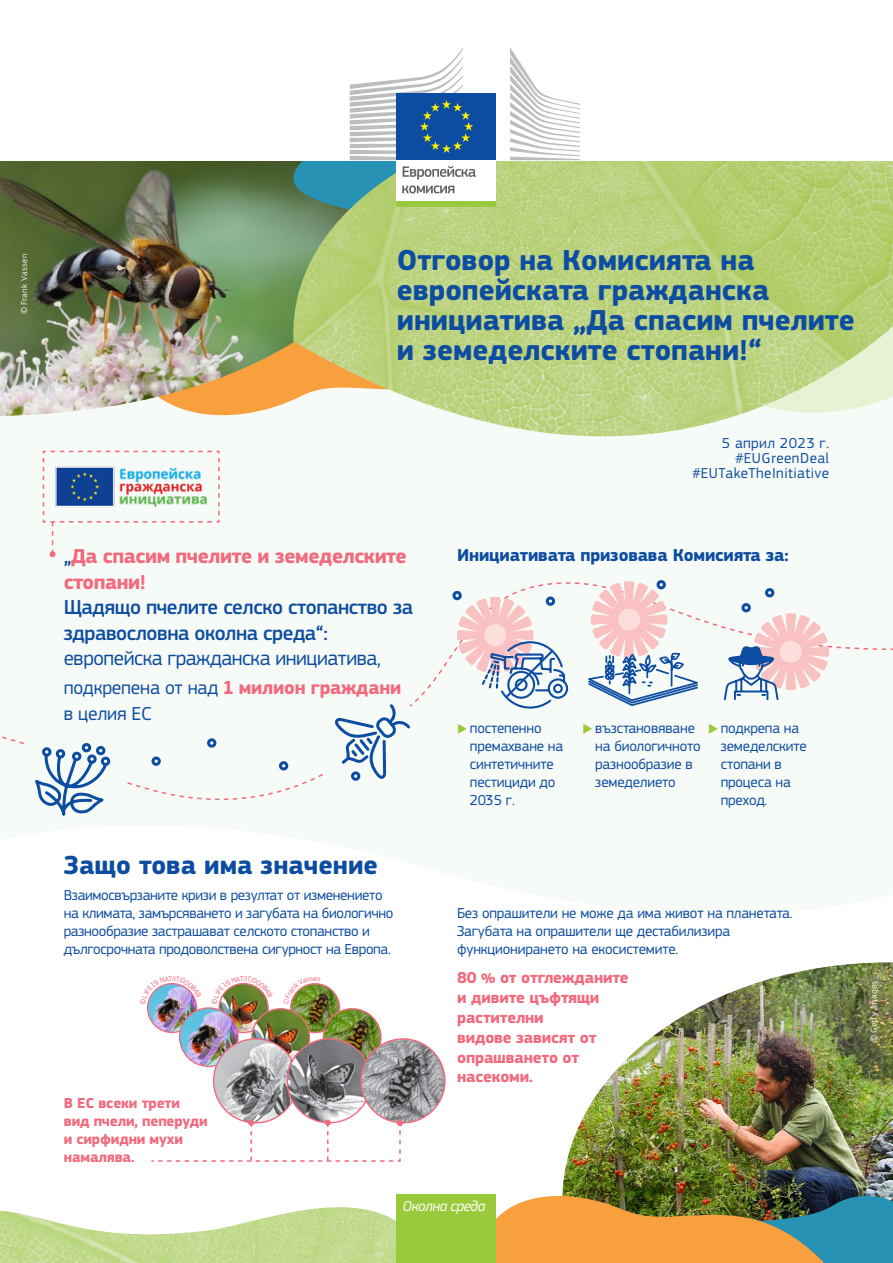
<style>
.page{position:relative;width:893px;height:1263px;background:#fff}
.page>*{position:absolute;margin:0;border:0;box-sizing:border-box;transform-origin:0 0}
.H1-Factsheet-Title{font:700 30px/30px "EC Square Sans Pro";color:#0d4da1}
.t1{font:700 27px "EC Square Sans Pro";color:#0d4da1}
.t2{font:500 21px/25.5px "EC Square Sans Pro";letter-spacing:-.02em;color:#0d4da1}
.t3{font:700 21px/25.5px "EC Square Sans Pro";letter-spacing:-.02em;color:#f16a7d}
.t4{font:21px "EC Square Sans Pro";letter-spacing:-.02em;color:#0d4da1}
.t5{font:19.5px/25.5px "EC Square Sans Pro";letter-spacing:-.01em;color:#0d4da1}
.t6{font:700 18px "EC Square Sans Pro";letter-spacing:-.01em;color:#0d4da1}
.t7{font:700 16.5px/19.8px "EC Square Sans Pro";letter-spacing:-.01em;color:#f16a7d}
.Date{font:15px/18px "EC Square Sans Pro";letter-spacing:-.01em;color:#0d4da1}
.t8{font:700 15px/18px "EC Square Sans Pro";letter-spacing:-.01em;color:#f16a7d}
.Date-2{font:15px "EC Square Sans Pro";letter-spacing:.03em;color:#0d4da1}
.t9{font:italic 15px "EC Square Sans Pro";letter-spacing:-.03em;color:#fff}
.t10{font:9px "EC Square Sans Pro";letter-spacing:.03em;color:#fff}
.s1{font-weight:500}
.s2{font-weight:500;color:#0d4da1}
.s3{font-weight:700;color:#f16a7d}
</style>
<div class="page">
<img style="left:0;top:161px;width:286px;height:255px">
<svg style="left:216px;top:161px;width:70px;height:132px;background:#709369"></svg>
<img style="left:286px;top:160px;width:607px;height:277px">
<div style="left:656px;top:580px;width:10px;height:10px;border:3px solid #0d4da1;border-radius:50%"></div>
<img style="left:0;top:1210px;width:126px;height:53px">
<svg style="left:2px;top:736px;width:109px;height:80px"></svg>
<svg style="left:42px;top:450px;width:178px;height:107px"></svg>
<div style="left:397px;top:158px;width:99px;height:44px;background:#fff"></div>
<div style="left:397px;top:94px;width:99px;height:66px;background:#0d4da1"></div>
<svg style="left:350px;top:48px;width:123px;height:112px"></svg>
<div style="left:397px;top:201px;width:99px;height:6px;background:#98c93e"></div>
<svg style="left:510px;top:47px;width:70px;height:113px"></svg>
<svg style="left:402px;top:166px;width:74px;height:27px"></svg>
<img style="left:126px;top:581px;width:767px;height:682px">
<p class="t10" style="left:19px;top:314px;width:62px;rotate:-90deg"><span class="s1">©</span> Frank Vassen</p>
<h1 class="H1-Factsheet-Title" style="left:397px;top:246px;width:459px">Отговор на Комисията на европейската гражданска инициатива „Да спасим пчелите и земеделските стопани!“</h1>
<h3 class="t3" style="left:64px;top:544px;width:344px"><span class="s2">„</span>Да спасим пчелите и земеделските стопани!</h3>
<h3 class="t2" style="left:64px;top:595px;width:351px">Щадящо пчелите селско стопанство за здравословна околна среда“:</h3>
<h3 class="t4" style="left:64px;top:646px;width:319px">европейска гражданска инициатива,</h3>
<h3 class="t5" style="left:64px;top:675px;width:339px">подкрепена от над <span class="s3">1 милион граждани </span>в целия ЕС</h3>
<h2 class="t1" style="left:64px;top:848px;width:316px">Защо това има значение</h2>
<p class="Date" style="left:64px;top:886px;width:331px">Взаимосвързаните кризи в резултат от изменението на климата, замърсяването и загубата на биологично разнообразие застрашават селското стопанство и дългосрочната продоволствена сигурност на Европа.</p>
<p class="t8" style="left:64px;top:1094px;width:145px">В ЕС всеки трети вид пчели, пеперуди и сирфидни мухи намалява.</p>
<p class="Date-2" style="left:722px;top:434px;width:109px">5 април 2023 г.</p>
<p class="Date-2" style="left:735px;top:449px;width:96px">#EUGreenDeal</p>
<p class="Date-2" style="left:692px;top:464px;width:139px">#EUTakeTheInitiative</p>
<p class="t6" style="left:457px;top:544px;width:333px">Инициативата призовава Комисията за:</p>
<p class="Date" style="left:470px;top:719px;width:95px">постепенно премахване на синтетичните пестициди до<br>2035 г.</p>
<p class="Date" style="left:595px;top:719px;width:107px">възстановяване на биологичното разнообразие в земеделието</p>
<p class="Date" style="left:721px;top:719px;width:87px">подкрепа на земеделските стопани в процеса на преход.</p>
<p class="Date" style="left:457px;top:904px;width:337px">Без опрашители не може да има живот на планетата.<br>Загубата на опрашители ще дестабилизира функционирането на екосистемите.</p>
<p class="t7" style="left:457px;top:968px;width:173px">80 % от отглежданите и дивите цъфтящи растителни<br>видове зависят от опрашването от насекоми.</p>
<p class="t10" style="left:868px;top:1042px;width:63px;rotate:-90deg"><span class="s1">©</span> Getty Images</p>
<p class="t9" style="left:403px;top:1197px;width:85px">Околна среда</p>
</div>
